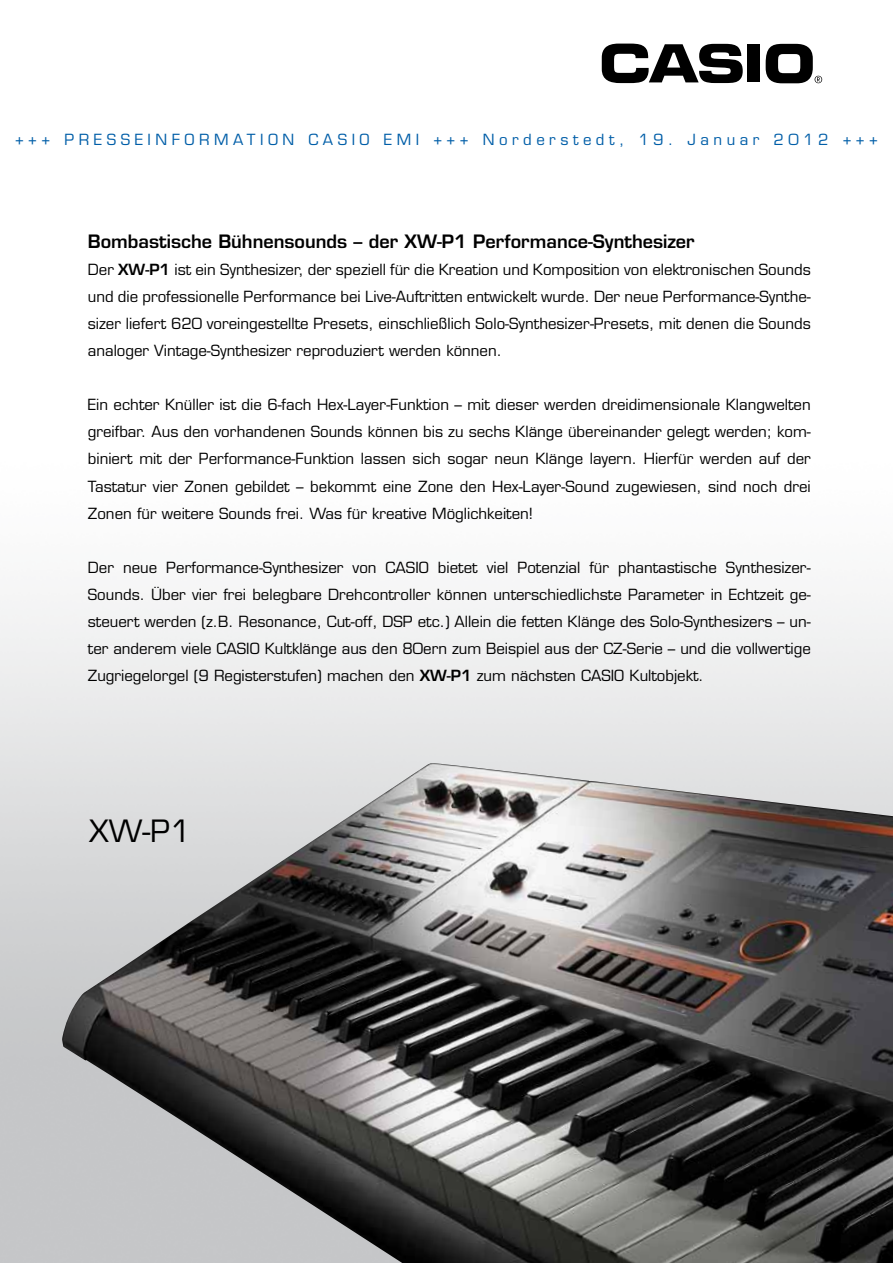
<style>
.page{position:relative;width:893px;height:1263px;background:#fff}
.page>*{position:absolute;margin:0;border:0;box-sizing:border-box;transform-origin:0 0}
.t1{font:30px "Eurostile";color:#000}
.t2{font:600 18px "Eurostile";color:#000}
.t3{font:15px/27px "Eurostile";color:#000;text-align:justify}
.t4{font:15px "Eurostile";letter-spacing:.3em;color:#005ea8}
.s1{font-weight:600}
</style>
<div class="page">
<img style="left:0;top:43px;width:893px;height:1220px">
<div style="left:748px;top:45px;width:12px;height:37px;background:#000"></div>
<svg style="left:766px;top:44px;width:56px;height:39px"></svg>
<svg style="left:602px;top:44px;width:141px;height:39px"></svg>
<img style="left:62px;top:763px;width:831px;height:500px">
<p class="t4" style="left:15px;top:130px;width:864px">+++ PRESSEINFORMATION CASIO EMI +++ Norderstedt, 19. Januar 2012 +++</p>
<p class="t2" style="left:88px;top:231px;width:608px">Bombastische Bühnensounds – der XW-P1 Performance-Synthesizer</p>
<p class="t3" style="left:88px;top:256px;width:724px">Der <span class="s1">XW-P1</span> ist ein Synthesizer, der speziell für die Kreation und Komposition von elektronischen Sounds und die professionelle Performance bei Live-Auftritten entwickelt wurde. Der neue Performance-Synthe&shy;sizer liefert 620 voreingestellte Presets, einschließlich Solo-Synthesizer-Presets, mit denen die Sounds analoger Vintage-Synthesizer reproduziert werden können.</p>
<p class="t3" style="left:88px;top:391px;width:724px">Ein echter Knüller ist die 6-fach Hex-Layer-Funktion – mit dieser werden dreidimensionale Klangwelten greifbar. Aus den vorhandenen Sounds können bis zu sechs Klänge übereinander gelegt werden; kom&shy;biniert mit der Performance-Funktion lassen sich sogar neun Klänge layern. Hierfür werden auf der Tastatur vier Zonen gebildet – bekommt eine Zone den Hex-Layer-Sound zugewiesen, sind noch drei Zonen für weitere Sounds frei. Was für kreative Möglichkeiten!</p>
<p class="t3" style="left:88px;top:553px;width:724px">Der neue Performance-Synthesizer von CASIO bietet viel Potenzial für phantastische Synthesizer-Sounds. Über vier frei belegbare Drehcontroller können unterschiedlichste Parameter in Echtzeit ge&shy;steuert werden (z.B. Resonance, Cut-off, DSP etc.) Allein die fetten Klänge des Solo-Synthesizers – un&shy;ter anderem viele CASIO Kultklänge aus den 80ern zum Beispiel aus der CZ-Serie – und die vollwertige Zugriegelorgel (9 Registerstufen) machen den <span class="s1">XW-P1</span> zum nächsten CASIO Kultobjekt.</p>
<h1 class="t1" style="left:89px;top:813px;width:103px">XW-P1</h1>
</div>
